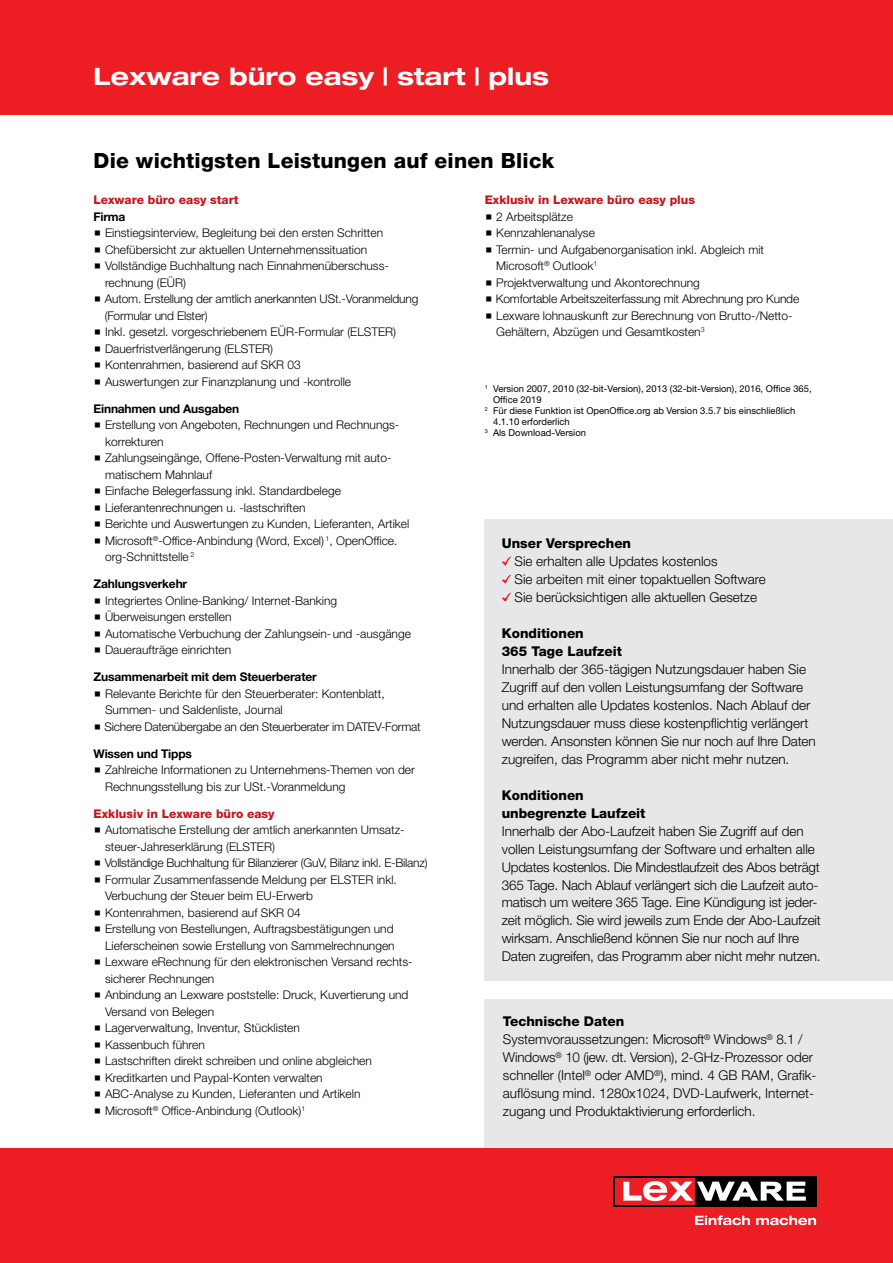
<style>
.page{position:relative;width:893px;height:1263px;background:#fff}
.page>*{position:absolute;margin:0;border:0;box-sizing:border-box;transform-origin:0 0}
.t1{font:700 expanded 24px "Helvetica Neue LT Std";color:#fff}
.t2{font:800 21px "Helvetica Neue LT Std";letter-spacing:.01em;color:#000}
.t3{font:300 13.5px/18px "Helvetica Neue LT Std";color:#000}
.t4{font:800 13.5px/18px "Helvetica Neue LT Std";color:#000}
.t5{font:300 12px/16.5px "Helvetica Neue LT Std";color:#000}
.t6{font:700 12px "Helvetica Neue LT Std";letter-spacing:-.015em;color:#000}
.t7{font:800 12px "Helvetica Neue LT Std";color:#c4161c}
.t8{font:9.45px "Helvetica Neue LT Std";color:#000}
.s1{font-weight:800}
</style>
<div class="page">
<div style="left:485px;top:999px;width:408px;height:208px;background:#e6e7e8"></div>
<div style="left:0;top:0;width:893px;height:115px;background:#ed1d24"></div>
<div style="left:0;top:1148px;width:893px;height:115px;background:#ed1d24"></div>
<div style="left:613px;top:1176px;width:203px;height:30px;background:#000"></div>
<div style="left:615px;top:1178px;width:80px;height:26px;background:#ed1d24"></div>
<svg style="left:623px;top:1181px;width:183px;height:20px"></svg>
<svg style="left:695px;top:1215px;width:55px;height:10px"></svg>
<svg style="left:756px;top:1215px;width:60px;height:10px"></svg>
<div style="left:485px;top:519px;width:408px;height:462px;background:#e6e7e8"></div>
<svg style="left:502px;top:556px;width:9px;height:10px"></svg>
<svg style="left:502px;top:574px;width:9px;height:10px"></svg>
<svg style="left:502px;top:592px;width:9px;height:10px"></svg>
<h1 class="t1" style="left:94px;top:62px;width:457px">Lexware büro easy | start | plus</h1>
<h2 class="t2" style="left:94px;top:148px;width:462px">Die wichtigsten Leistungen auf einen Blick</h2>
<p class="t7" style="left:94px;top:193px;width:146px">Lexware büro easy start</p>
<p class="t6" style="left:94px;top:209px;width:33px">Firma</p>
<p class="t5" style="left:105px;top:224px;width:315px">Einstiegsinterview, Begleitung bei den ersten Schritten Chefübersicht zur aktuellen Unternehmenssituation Vollständige Buchhaltung nach Einnahmenüberschuss&shy;rechnung (EÜR)<br>Autom. Erstellung der amtlich anerkannten USt.-Voranmeldung (Formular und Elster)<br>Inkl. gesetzl. vorgeschriebenem EÜR-Formular (ELSTER)<br>Dauerfristverlängerung (ELSTER)<br>Kontenrahmen, basierend auf SKR 03<br>Auswertungen zur Finanzplanung und -kontrolle</p>
<p class="t6" style="left:94px;top:401px;width:147px">Einnahmen und Ausgaben</p>
<p class="t5" style="left:105px;top:416px;width:306px">Erstellung von Angeboten, Rechnungen und Rechnungs&shy;korrekturen<br>Zahlungseingänge, Offene-Posten-Verwaltung mit auto&shy;matischem Mahnlauf<br>Einfache Belegerfassung inkl. Standardbelege Lieferantenrechnungen u. -lastschriften<br>Berichte und Auswertungen zu Kunden, Lieferanten, Artikel Microsoft<sup>®</sup>-Office-Anbindung (Word, Excel) <sup>1</sup>, OpenOffice. org-Schnittstelle <sup>2</sup></p>
<p class="t6" style="left:94px;top:576px;width:95px">Zahlungsverkehr</p>
<p class="t5" style="left:105px;top:592px;width:307px">Integriertes Online-Banking/ Internet-Banking Überweisungen erstellen<br>Automatische Verbuchung der Zahlungsein- und -ausgänge Daueraufträge einrichten</p>
<p class="t6" style="left:94px;top:669px;width:225px">Zusammenarbeit mit dem Steuerberater</p>
<p class="t5" style="left:105px;top:685px;width:318px">Relevante Berichte für den Steuerberater: Kontenblatt,<br>Summen- und Saldenliste, Journal<br>Sichere Datenübergabe an den Steuerberater im DATEV-Format</p>
<p class="t6" style="left:94px;top:746px;width:100px">Wissen und Tipps</p>
<p class="t5" style="left:105px;top:761px;width:311px">Zahlreiche Informationen zu Unternehmens-Themen von der<br>Rechnungsstellung bis zur USt.-Voranmeldung</p>
<p class="t7" style="left:94px;top:806px;width:183px">Exklusiv in Lexware büro easy</p>
<p class="t5" style="left:105px;top:821px;width:324px">Automatische Erstellung der amtlich anerkannten Umsatz&shy;steuer-Jahreserklärung (ELSTER)<br>Vollständige Buchhaltung für Bilanzierer (GuV, Bilanz inkl. E-Bilanz)<br>Formular Zusammenfassende Meldung per ELSTER inkl.<br>Verbuchung der Steuer beim EU-Erwerb<br>Kontenrahmen, basierend auf SKR 04<br>Erstellung von Bestellungen, Auftragsbestätigungen und Lieferscheinen sowie Erstellung von Sammelrechnungen Lexware eRechnung für den elektronischen Versand rechts&shy;sicherer Rechnungen<br>Anbindung an Lexware poststelle: Druck, Kuvertierung und Versand von Belegen<br>Lagerverwaltung, Inventur, Stücklisten<br>Kassenbuch führen<br>Lastschriften direkt schreiben und online abgleichen Kreditkarten und Paypal-Konten verwalten<br>ABC-Analyse zu Kunden, Lieferanten und Artikeln<br>Microsoft<sup>®</sup> Office-Anbindung (Outlook)<sup>1</sup></p>
<p class="t7" style="left:485px;top:193px;width:212px">Exklusiv in Lexware büro easy plus</p>
<p class="t5" style="left:496px;top:208px;width:305px">2 Arbeitsplätze<br>Kennzahlenanalyse<br>Termin- und Aufgabenorganisation inkl. Abgleich mit Microsoft<sup>®</sup> Outlook<sup>1<br></sup>Projektverwaltung und Akontorechnung<br>Komfortable Arbeitszeiterfassung mit Abrechnung pro Kunde Lexware lohnauskunft zur Berechnung von Brutto-/Netto-Gehältern, Abzügen und Gesamtkosten<sup>3</sup></p>
<p class="t8" style="left:485px;top:383px;width:328px"><sup>1</sup> Version 2007, 2010 (32-bit-Version), 2013 (32-bit-Version), 2016, Office 365,</p>
<p class="t8" style="left:493px;top:394px;width:50px">Office 2019</p>
<p class="t8" style="left:485px;top:405px;width:312px"><sup>2</sup> Für diese Funktion ist OpenOffice.org ab Version 3.5.7 bis einschließlich</p>
<p class="t8" style="left:493px;top:416px;width:78px">4.1.10 erforderlich</p>
<p class="t8" style="left:485px;top:427px;width:103px"><sup>3</sup> Als Download-Version</p>
<p class="t4" style="left:502px;top:534px;width:131px">Unser Versprechen</p>
<p class="t3" style="left:514px;top:551px;width:253px">Sie erhalten alle Updates kostenlos<br>Sie arbeiten mit einer topaktuellen Software<br>Sie berücksichtigen alle aktuellen Gesetze</p>
<p class="t4" style="left:502px;top:624px;width:122px">Konditionen<br>365 Tage Laufzeit</p>
<p class="t3" style="left:502px;top:659px;width:315px">Innerhalb der 365-tägigen Nutzungsdauer haben Sie Zugriff auf den vollen Leistungsumfang der Software und erhalten alle Updates kostenlos. Nach Ablauf der Nutzungsdauer muss diese kostenpflichtig verlängert werden. Ansonsten können Sie nur noch auf Ihre Daten zugreifen, das Programm aber nicht mehr nutzen.</p>
<p class="t4" style="left:502px;top:786px;width:145px">Konditionen unbegrenzte Laufzeit</p>
<p class="t3" style="left:502px;top:821px;width:321px">Innerhalb der Abo-Laufzeit haben Sie Zugriff auf den vollen Leistungsumfang der Software und erhalten alle Updates kostenlos. Die Mindestlaufzeit des Abos beträgt 365 Tage. Nach Ablauf verlängert sich die Laufzeit auto&shy;matisch um weitere 365 Tage. Eine Kündigung ist jeder&shy;zeit möglich. Sie wird jeweils zum Ende der Abo-Laufzeit wirksam. Anschließend können Sie nur noch auf Ihre Daten zugreifen, das Programm aber nicht mehr nutzen.</p>
<p class="t3" style="left:503px;top:1012px;width:315px"><span class="s1">Technische Daten<br></span>Systemvoraussetzungen: Microsoft<sup>®</sup> Windows<sup>®</sup> 8.1 / Windows<sup>®</sup> 10 (jew. dt. Version), 2-GHz-Prozessor oder schneller (Intel<sup>®</sup> oder AMD<sup>®</sup>), mind. 4 GB RAM, Grafik&shy;auflösung mind. 1280x1024, DVD-Laufwerk, Internet&shy;zugang und Produktaktivierung erforderlich.</p>
</div>
